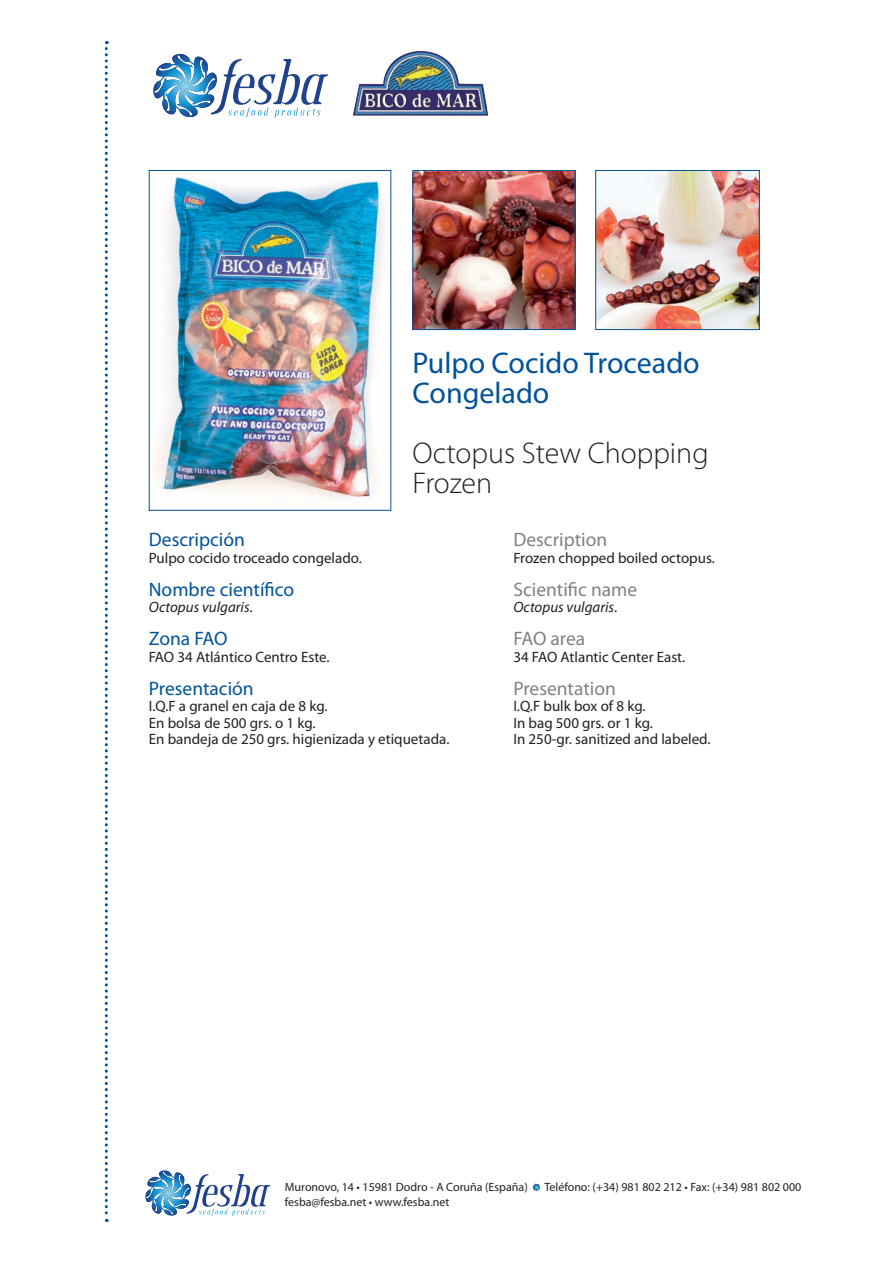
<style>
.page{position:relative;width:893px;height:1263px;background:#fff}
.page>*{position:absolute;margin:0;border:0;box-sizing:border-box;transform-origin:0 0}
.t1{font:30px/30px "Myriad Pro";color:#01529a}
.t2{font:300 30px/30px "Myriad Pro";color:#231f20}
.t3{font:19.5px "Myriad Pro";color:#01529a}
.t4{font:19.5px "Myriad Pro";color:#808285}
.t5{font:15px/16.5px "Myriad Pro";color:#231f20}
.t6{font:italic 15px "Myriad Pro";color:#231f20}
.t7{font:12px "Myriad Pro";color:#231f20}
.s1{font-style:normal}
</style>
<div class="page">
<svg style="left:145px;top:1170px;width:125px;height:46px"></svg>
<svg style="left:533px;top:1183px;width:7px;height:8px"></svg>
<svg style="left:105px;top:41px;width:3px;height:1181px"></svg>
<img style="left:353px;top:51px;width:135px;height:65px">
<svg style="left:153px;top:54px;width:175px;height:64px"></svg>
<img style="left:153px;top:174px;width:231px;height:325px">
<div style="left:149px;top:170px;width:242px;height:341px;border:1px solid #01529a"></div>
<img style="left:414px;top:172px;width:159px;height:156px">
<div style="left:412px;top:170px;width:163px;height:160px;border:1px solid #01529a"></div>
<img style="left:597px;top:172px;width:161px;height:156px">
<div style="left:595px;top:170px;width:165px;height:160px;border:1px solid #01529a"></div>
<h1 class="t1" style="left:412px;top:348px;width:289px">Pulpo Cocido Troceado<br>Congelado</h1>
<h1 class="t2" style="left:412px;top:438px;width:298px">Octopus Stew Chopping<br>Frozen</h1>
<h2 class="t3" style="left:149px;top:528px;width:98px">Descripción</h2>
<p class="t5" style="left:149px;top:549px;width:214px">Pulpo cocido troceado congelado.</p>
<h2 class="t3" style="left:149px;top:577px;width:147px">Nombre científico</h2>
<p class="t6" style="left:149px;top:598px;width:105px">Octopus vulgaris<span class="s1">.</span></p>
<h2 class="t3" style="left:149px;top:627px;width:80px">Zona FAO</h2>
<p class="t5" style="left:149px;top:648px;width:182px">FAO 34 Atlántico Centro Este.</p>
<h2 class="t3" style="left:149px;top:676px;width:106px">Presentación</h2>
<p class="t5" style="left:149px;top:698px;width:302px">I.Q.F a granel en caja de 8 kg.<br>En bolsa de 500 grs. o 1 kg.<br>En bandeja de 250 grs. higienizada y etiquetada.</p>
<h2 class="t4" style="left:513px;top:528px;width:95px">Description</h2>
<p class="t5" style="left:513px;top:549px;width:203px">Frozen chopped boiled octopus.</p>
<h2 class="t4" style="left:513px;top:577px;width:125px">Scientific name</h2>
<p class="t6" style="left:513px;top:598px;width:105px">Octopus vulgaris<span class="s1">.</span></p>
<h2 class="t4" style="left:513px;top:627px;width:73px">FAO area</h2>
<p class="t5" style="left:513px;top:648px;width:173px">34 FAO Atlantic Center East.</p>
<h2 class="t4" style="left:513px;top:676px;width:104px">Presentation</h2>
<p class="t5" style="left:513px;top:698px;width:199px">I.Q.F bulk box of 8 kg.<br>In bag 500 grs. or 1 kg.<br>In 250-gr. sanitized and labeled.</p>
<p class="t7" style="left:285px;top:1180px;width:244px">Muronovo, 14 • 15981 Dodro - A Coruña (España)</p>
<p class="t7" style="left:544px;top:1180px;width:258px">Teléfono: (+34) 981 802 212 • Fax: (+34) 981 802 000</p>
<p class="t7" style="left:285px;top:1195px;width:166px">fesba@fesba.net • www.fesba.net</p>
</div>
